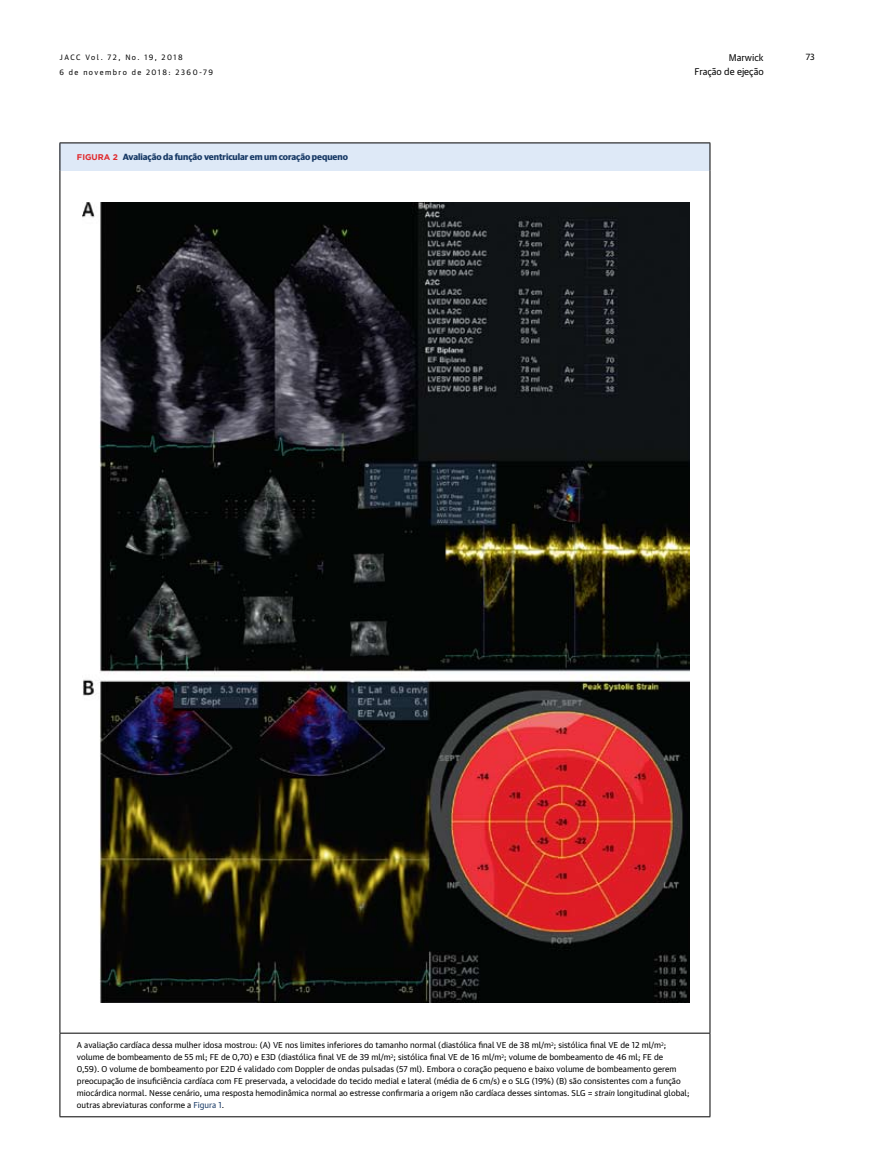
<style>
.page{position:relative;width:872px;height:1170px;background:#fff}
.page>*{position:absolute;margin:0;border:0;box-sizing:border-box;transform-origin:0 0}
.t1{font:9.45px/14.2px "Guardian Sans Text";color:#000;text-align:right}
.t2{font:700 9px "Guardian Sans";color:#183a66}
.t3{font:9px "Guardian Sans";color:#000}
.t4{font:8.25px/12px "Guardian Sans Text";color:#000}
.t5{font:7.5px/15px "Guardian Sans Text";letter-spacing:.2em;color:#000}
.s1{font-family:"Gotham";font-size:8.25px;color:#e12a2d}
.s2{font-style:italic}
.s3{color:#183a66}
</style>
<div class="page">
<div style="left:60px;top:143px;width:650px;height:27px;background:#dee9f7"></div>
<hr style="left:60px;top:170px;width:1px;height:862px;background:#000">
<hr style="left:709px;top:170px;width:1px;height:862px;background:#000">
<hr style="left:60px;top:142px;width:650px;height:1px;background:#000">
<svg style="left:60px;top:143px;width:1px;height:27px"></svg>
<svg style="left:709px;top:143px;width:1px;height:27px"></svg>
<hr style="left:60px;top:1032px;width:650px;height:1px;background:#000">
<hr style="left:60px;top:1033px;width:1px;height:83px;background:#000">
<hr style="left:709px;top:1033px;width:1px;height:83px;background:#000">
<hr style="left:60px;top:1116px;width:650px;height:1px;background:#000">
<img style="left:82px;top:202px;width:607px;height:799px">
<p class="t5" style="left:60px;top:49px;width:155px">JACC Vol. 72, No. 19, 2018<br>6 de novembro de 2018: 2360-79</p>
<p class="t1" style="left:694px;top:50px;width:71px">Marwick<br>Fração de ejeção</p>
<p class="t3" style="left:806px;top:50px;width:10px">73</p>
<p class="t2" style="left:77px;top:150px;width:272px"><span class="s1">FIGURA 2</span> Avaliação da função ventricular em um coração pequeno</p>
<p class="t4" style="left:77px;top:1038px;width:614px">A avaliação cardíaca dessa mulher idosa mostrou: (A) VE nos limites inferiores do tamanho normal (diastólica final VE de 38 ml/m<sup>2</sup>; sistólica final VE de 12 ml/m<sup>2</sup>; volume de bombeamento de 55 ml; FE de 0,70) e E3D (diastólica final VE de 39 ml/m<sup>2</sup>; sistólica final VE de 16 ml/m<sup>2</sup>; volume de bombeamento de 46 ml; FE de<br>0,59). O volume de bombeamento por E2D é validado com Doppler de ondas pulsadas (57 ml). Embora o coração pequeno e baixo volume de bombeamento gerem preocupação de insuficiência cardíaca com FE preservada, a velocidade do tecido medial e lateral (média de 6 cm/s) e o SLG (19%) (B) são consistentes com a função miocárdica normal. Nesse cenário, uma resposta hemodinâmica normal ao estresse confirmaria a origem não cardíaca desses sintomas. SLG = <span class="s2">strain</span> longitudinal global; outras abreviaturas conforme a <span class="s3">Figura 1</span>.</p>
</div>
